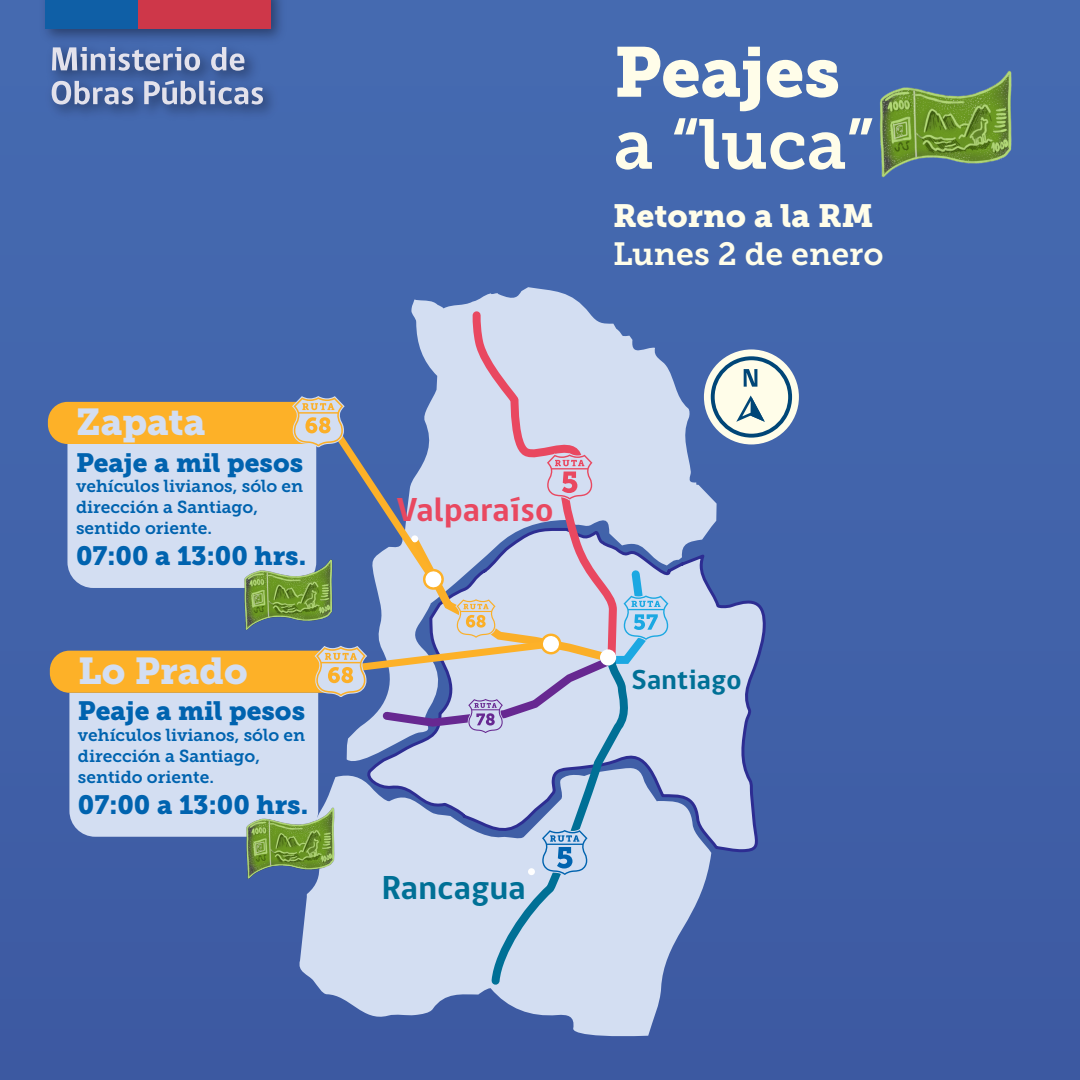
<style>
.page{position:relative;width:1080px;height:1080px;background:#4365ac}
.page>*{position:absolute;margin:0;border:0;box-sizing:border-box;transform-origin:0 0}
.t1{font:70px "Museo Slab 700";color:#fffde9}
.t2{font:70px "Museo Slab 900";color:#fffde9}
.t3{font:37.2px "Museo Slab 900";color:#d3def2}
.t4{font:700 34.1px "gob CL";letter-spacing:.01em;color:#e94860}
.t5{font:700 34.1px "gob CL";letter-spacing:.01em;color:#007096}
.t6{font:32px "Museo Slab 700";color:#fffde9}
.t7{font:32px "Museo Slab 900";color:#fffde9}
.t8{font:700 28.1px "gob CL";letter-spacing:.01em;color:#007096}
.t9{font:26.3px "Museo Slab 900";color:#0063af}
.t10{font:17.3px/20.7px "Museo Slab 700";color:#0063af}
</style>
<div class="page">
<img style="left:879px;top:70px;width:133px;height:108px">
<svg style="left:711px;top:600px;width:55px;height:254px"></svg>
<svg style="left:411px;top:287px;width:306px;height:482px;fill:#d3def2"></svg>
<svg style="left:297px;top:767px;width:414px;height:271px;fill:#d3def2"></svg>
<div style="left:704px;top:349px;width:95px;height:95px;background:#fffde9;border-radius:50%"></div>
<svg style="left:468px;top:307px;width:153px;height:89px;background:#ced1e7"></svg>
<svg style="left:487px;top:876px;width:143px;height:113px;background:#c5d7ec"></svg>
<svg style="left:711px;top:356px;width:81px;height:82px"></svg>
<img style="left:247px;top:876px;width:90px;height:7px">
<svg style="left:48px;top:396px;width:622px;height:480px"></svg>
<h2 class="t3" style="left:76px;top:401px;width:131px">Zapata</h2>
<h3 class="t9" style="left:76px;top:447px;width:229px">Peaje a mil pesos</h3>
<p class="t10" style="left:76px;top:476px;width:229px">vehículos livianos, sólo en dirección a Santiago, sentido oriente.</p>
<h3 class="t9" style="left:76px;top:541px;width:232px">07:00 a 13:00 hrs.</h3>
<h2 class="t3" style="left:78px;top:649px;width:171px">Lo Prado</h2>
<h3 class="t9" style="left:78px;top:696px;width:229px">Peaje a mil pesos</h3>
<p class="t10" style="left:78px;top:725px;width:229px">vehículos livianos, sólo en dirección a Santiago, sentido oriente.</p>
<h3 class="t9" style="left:78px;top:790px;width:232px">07:00 a 13:00 hrs.</h3>
<h1 class="t2" style="left:614px;top:32px;width:228px">Peajes</h1>
<h1 class="t1" style="left:614px;top:105px;width:261px">a “luca”</h1>
<h3 class="t7" style="left:613px;top:198px;width:262px">Retorno a la RM</h3>
<h3 class="t6" style="left:613px;top:236px;width:272px">Lunes 2 de enero</h3>
<h3 class="t4" style="left:397px;top:487px;width:158px">Valparaíso</h3>
<h3 class="t5" style="left:382px;top:864px;width:145px">Rancagua</h3>
<h3 class="t8" style="left:631px;top:660px;width:112px">Santiago</h3>
</div>
